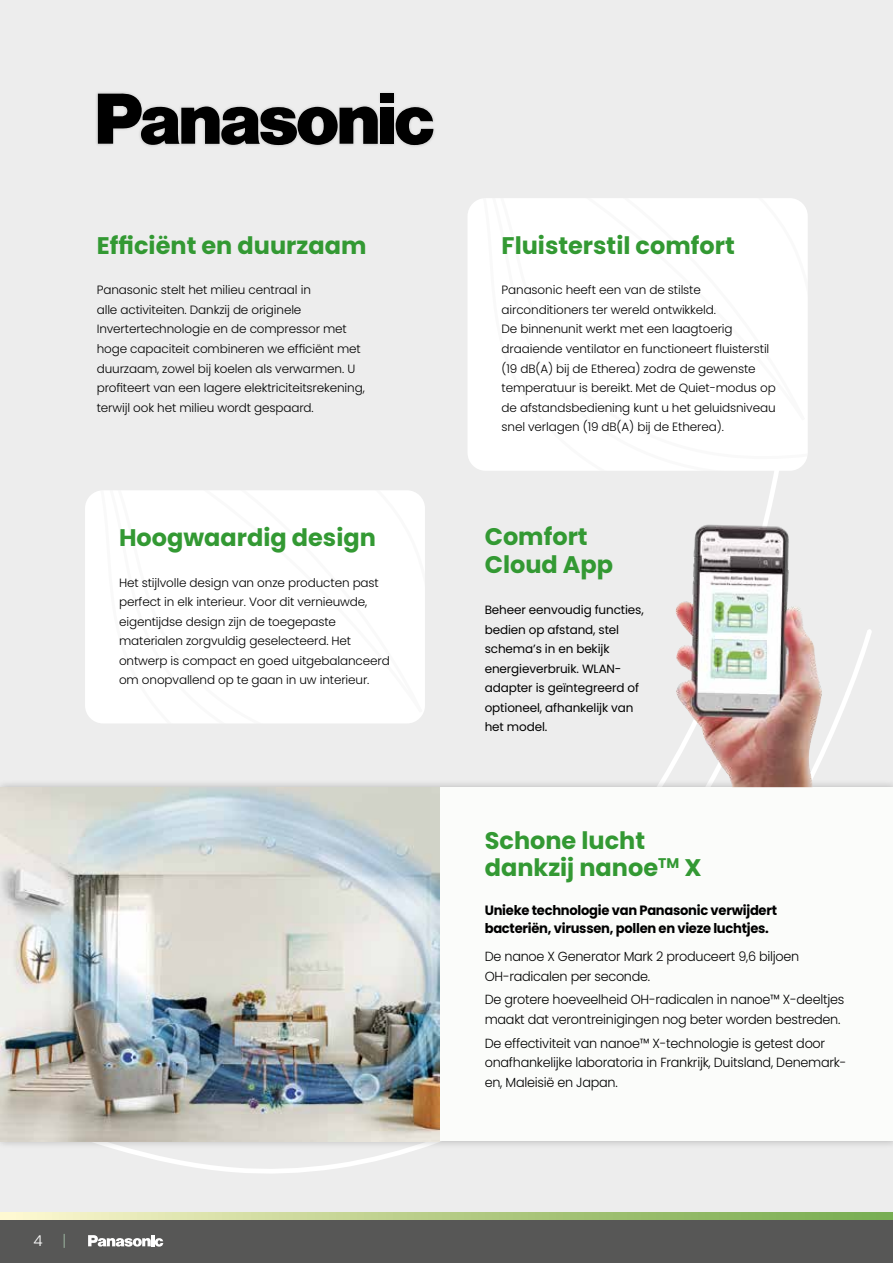
<style>
.page{position:relative;width:893px;height:1263px;background:#fff}
.page>*{position:absolute;margin:0;border:0;box-sizing:border-box;transform-origin:0 0}
.t1{font:700 24px/28.5px "Poppins";color:#393}
.t2{font:300 15px "Poppins";color:#fff}
.t3{font:700 13.5px/18px "Poppins";letter-spacing:-.02em;color:#000}
.t4{font:300 13.2px/19.5px "Poppins";letter-spacing:-.02em;color:#000}
.t5{font:300 12px/19.5px "Poppins";letter-spacing:-.01em;color:#000}
.t6{font:12px/19.5px "Poppins";letter-spacing:-.01em;color:#000}
</style>
<div class="page">
<div style="left:0;top:0;width:893px;height:1219px;background:#ededed"></div>
<svg style="left:676px;top:471px;width:110px;height:180px"></svg>
<svg style="left:116px;top:651px;width:733px;height:522px"></svg>
<svg style="left:845px;top:629px;width:27px;height:67px"></svg>
<div style="left:468px;top:198px;width:340px;height:273px;background:#fff"></div>
<div style="left:85px;top:490px;width:340px;height:233px;background:#fff"></div>
<div style="left:0;top:779px;width:893px;height:370px;background:#000;opacity:.25"></div>
<div style="left:1px;top:787px;width:892px;height:354px;background:#fbfcfa"></div>
<img style="left:0;top:787px;width:439px;height:354px">
<img style="left:677px;top:524px;width:33px;height:83px">
<div style="left:95px;top:91px;width:341px;height:57px;background:#000;opacity:.17"></div>
<svg style="left:98px;top:94px;width:280px;height:52px"></svg>
<div style="left:380px;top:108px;width:14px;height:36px;background:#000"></div>
<div style="left:380px;top:94px;width:14px;height:9px;background:#000"></div>
<svg style="left:396px;top:107px;width:37px;height:39px"></svg>
<div style="left:0;top:1219px;width:893px;height:44px;background:#575756"></div>
<svg style="left:0;top:1212px;width:893px;height:7px;background:#b7ce8a"></svg>
<svg style="left:64px;top:1234px;width:1px;height:14px"></svg>
<svg style="left:88px;top:1235px;width:75px;height:12px"></svg>
<h1 class="t1" style="left:97px;top:231px;width:271px">Efficiënt en duurzaam</h1>
<p class="t5" style="left:97px;top:281px;width:269px">Panasonic stelt het milieu centraal in<br>alle activiteiten. Dankzij de originele Invertertechnologie en de compressor met hoge capaciteit combineren we efficiënt met duurzaam, zowel bij koelen als verwarmen. U profiteert van een lagere elektriciteitsrekening, terwijl ook het milieu wordt gespaard.</p>
<h1 class="t1" style="left:119px;top:523px;width:258px">Hoogwaardig design</h1>
<p class="t5" style="left:119px;top:573px;width:272px">Het stijlvolle design van onze producten past perfect in elk interieur. Voor dit vernieuwde, eigentijdse design zijn de toegepaste materialen zorgvuldig geselecteerd. Het ontwerp is compact en goed uitgebalanceerd om onopvallend op te gaan in uw interieur.</p>
<p class="t2" style="left:33px;top:1232px;width:11px">4</p>
<h1 class="t1" style="left:502px;top:231px;width:235px">Fluisterstil comfort</h1>
<p class="t5" style="left:502px;top:281px;width:276px">Panasonic heeft een van de stilste airconditioners ter wereld ontwikkeld.<br>De binnenunit werkt met een laagtoerig draaiende ventilator en functioneert fluisterstil (19 dB(A) bij de Etherea) zodra de gewenste temperatuur is bereikt. Met de Quiet-modus op de afstandsbediening kunt u het geluidsniveau snel verlagen (19 dB(A) bij de Etherea).</p>
<h1 class="t1" style="left:485px;top:522px;width:130px">Comfort<br>Cloud App</h1>
<p class="t6" style="left:485px;top:600px;width:161px">Beheer eenvoudig functies, bedien op afstand, stel schema’s in en bekijk energieverbruik. WLAN&shy;adapter is geïntegreerd of optioneel, afhankelijk van het model.</p>
<h1 class="t1" style="left:485px;top:827px;width:218px;line-height:27px">Schone lucht dankzij nanoe<sup>TM</sup> X</h1>
<p class="t3" style="left:485px;top:901px;width:294px">Unieke technologie van Panasonic verwijdert bacteriën, virussen, pollen en vieze luchtjes.</p>
<p class="t4" style="left:485px;top:947px;width:316px">De nanoe X Generator Mark 2 produceert 9,6 biljoen<br>OH-radicalen per seconde.</p>
<p class="t4" style="left:485px;top:990px;width:361px">De grotere hoeveelheid OH-radicalen in nanoe™ X-deeltjes maakt dat verontreinigingen nog beter worden bestreden.</p>
<p class="t4" style="left:485px;top:1033px;width:363px">De effectiviteit van nanoe™ X-technologie is getest door onafhankelijke laboratoria in Frankrijk, Duitsland, Denemark&shy;en, Maleisië en Japan.</p>
</div>
